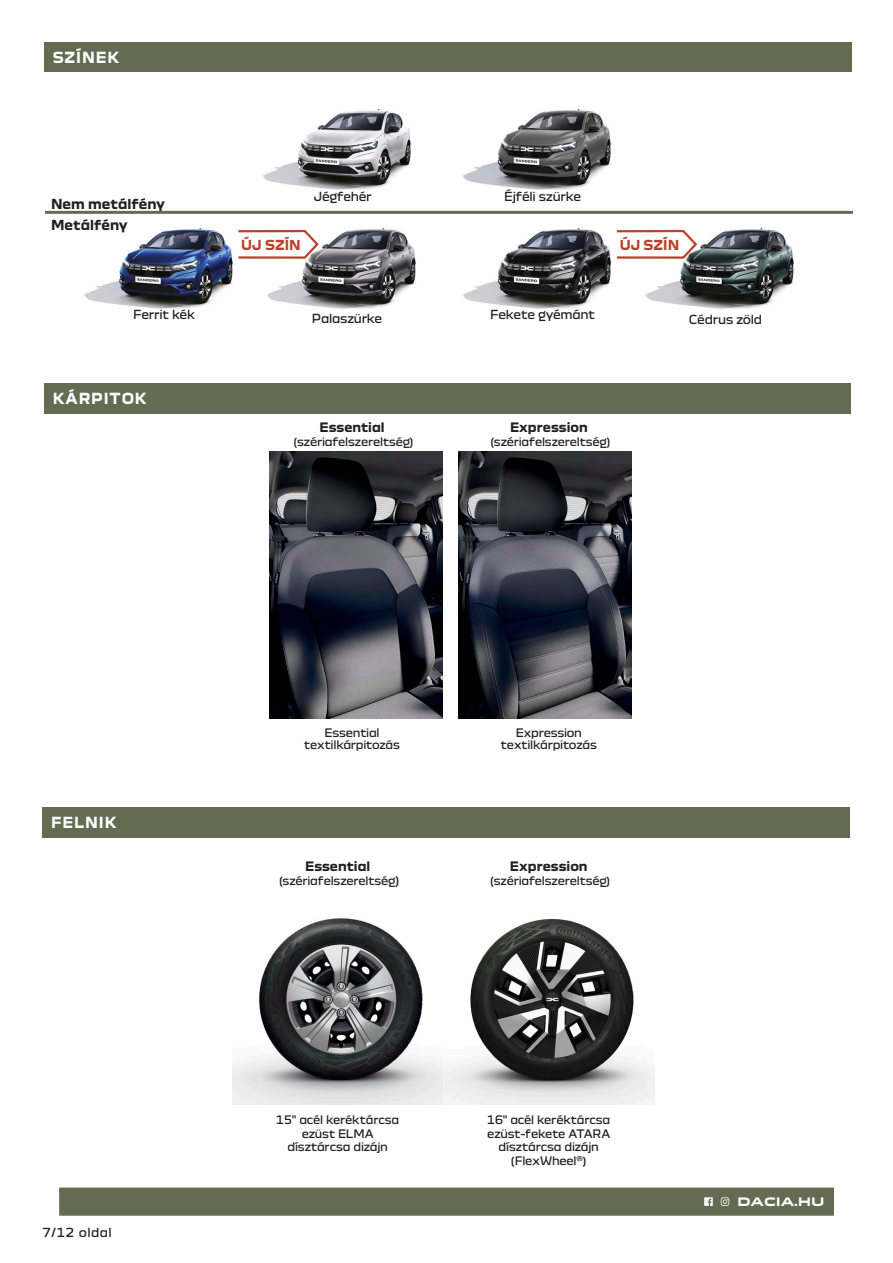
<style>
.page{position:relative;width:893px;height:1263px;background:#fff}
.page>*{position:absolute;margin:0;border:0;box-sizing:border-box;transform-origin:0 0}
.titulek{font:700 15px "Dacia Block";letter-spacing:.06em;color:#fff}
.Titre-fd-bleu{font:700 13.5px "Dacia Block";color:#231f20}
.Titre-fd-bleu-2{font:700 13.5px "Dacia Block";color:#b9412d}
.t1{font:700 12.75px "Dacia Block";color:#231f20}
.Titre-fd-bleu-3{font:12px "Dacia Block";letter-spacing:-.02em;color:#231f20}
.t2{font:700 11.4px "Dacia Block Extended";letter-spacing:-.005em;color:#fff}
.t3{font:11.25px/13.5px "Dacia Block";letter-spacing:-.02em;color:#231f20;text-align:center}
.s1{font-size:12px}
</style>
<div class="page">
<div style="left:60px;top:1188px;width:773px;height:27px;background:#646b52"></div>
<svg style="left:704px;top:1197px;width:9px;height:9px"></svg>
<svg style="left:721px;top:1197px;width:8px;height:9px"></svg>
<div style="left:59px;top:1187px;width:775px;height:29px;border:2px solid #646b52"></div>
<img style="left:266px;top:210px;width:166px;height:99px">
<img style="left:54px;top:210px;width:212px;height:99px">
<img style="left:432px;top:210px;width:183px;height:99px">
<img style="left:458px;top:451px;width:174px;height:267px">
<img style="left:269px;top:451px;width:174px;height:267px">
<div style="left:44px;top:383px;width:806px;height:31px;background:#646b52"></div>
<div style="left:43px;top:808px;width:807px;height:30px;background:#646b52"></div>
<img style="left:232px;top:918px;width:422px;height:186px">
<img style="left:615px;top:210px;width:212px;height:99px">
<img style="left:463px;top:109px;width:148px;height:81px">
<img style="left:263px;top:109px;width:148px;height:81px">
<hr style="left:45px;top:211px;width:808px;height:3px;background:#646b52">
<div style="left:44px;top:43px;width:808px;height:29px;background:#646b52"></div>
<svg style="left:236px;top:229px;width:84px;height:31px"></svg>
<svg style="left:615px;top:229px;width:84px;height:31px"></svg>
<p class="titulek" style="left:53px;top:49px;width:68px">SZÍNEK</p>
<p class="Titre-fd-bleu" style="left:51px;top:196px;width:116px">Nem metálfény</p>
<p class="Titre-fd-bleu" style="left:51px;top:218px;width:78px">Metálfény</p>
<p class="Titre-fd-bleu-3" style="left:133px;top:305px;width:64px">Ferrit kék</p>
<p class="titulek" style="left:53px;top:390px;width:96px">KÁRPITOK</p>
<p class="Titre-fd-bleu-3" style="left:314px;top:187px;width:60px">Jégfehér</p>
<p class="Titre-fd-bleu-3" style="left:504px;top:187px;width:78px">Éjféli szürke</p>
<p class="Titre-fd-bleu-2" style="left:241px;top:237px;width:61px">ÚJ SZÍN</p>
<p class="Titre-fd-bleu-2" style="left:620px;top:237px;width:61px">ÚJ SZÍN</p>
<p class="Titre-fd-bleu-3" style="left:490px;top:305px;width:106px">Fekete gyémánt</p>
<p class="Titre-fd-bleu-3" style="left:312px;top:309px;width:72px">Palaszürke</p>
<p class="Titre-fd-bleu-3" style="left:689px;top:310px;width:75px">Cédrus zöld</p>
<p class="t1" style="left:319px;top:420px;width:67px">Essential</p>
<p class="t3" style="left:294px;top:435px;width:122px">(szériafelszereltség)</p>
<p class="t1" style="left:510px;top:420px;width:79px">Expression</p>
<p class="t3" style="left:490px;top:435px;width:122px">(szériafelszereltség)</p>
<p class="titulek" style="left:51px;top:814px;width:67px">FELNIK</p>
<p class="Titre-fd-bleu-3" style="left:43px;top:1223px;width:71px">7/12 oldal</p>
<p class="t3" style="left:304px;top:728px;width:97px;line-height:11.2px">Essential textilkárpitozás</p>
<p class="t1" style="left:305px;top:859px;width:67px">Essential</p>
<p class="t3" style="left:279px;top:874px;width:122px">(szériafelszereltség<span class="s1">)</span></p>
<p class="t3" style="left:501px;top:728px;width:97px;line-height:11.2px">Expression textilkárpitozás</p>
<p class="t1" style="left:510px;top:859px;width:79px">Expression</p>
<p class="t3" style="left:490px;top:874px;width:122px">(szériafelszereltség)</p>
<p class="t3" style="left:276px;top:1113px;width:125px">15" acél keréktárcsa ezüst ELMA dísztárcsa dizájn</p>
<p class="t3" style="left:487px;top:1113px;width:125px">16" acél keréktárcsa ezüst-fekete ATARA dísztárcsa dizájn (FlexWheel<sup>®</sup>)</p>
<p class="t2" style="left:737px;top:1195px;width:89px">DACIA.HU</p>
</div>
